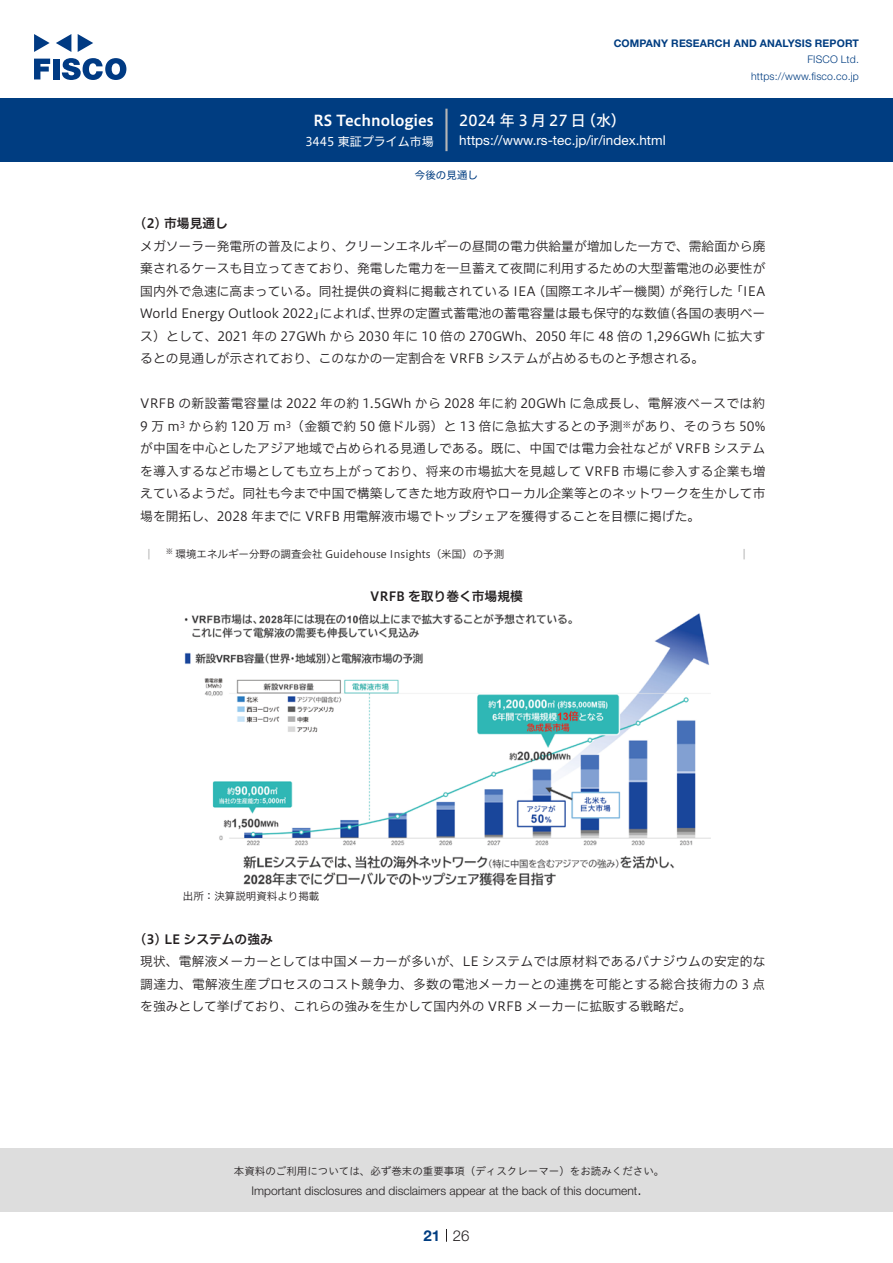
<style>
.page{position:relative;width:893px;height:1263px;background:#fff}
.page>*{position:absolute;margin:0;border:0;box-sizing:border-box;transform-origin:0 0}
.t1{font:15px "Hiragino UD Sans F Std N W6";color:#fff}
.t2{font:15px "Hiragino UD Sans F Std N W5";letter-spacing:.005em;color:#fff}
.t3{font:300 15px "Helvetica Neue LT Std";color:#231f20}
.t4{font:700 15px "Helvetica Neue LT Std";color:#003d81}
.t5{font:13.5px "Helvetica Neue LT Std";color:#fff}
.t6{font:12.75px/22.5px "Hiragino UD Sans F Std N W3";color:#231f20}
.t7{font:12.75px/22.5px "Hiragino UD Sans F Std N W3";letter-spacing:.025em;color:#231f20;text-align:right}
.t8{font:12.75px "Hiragino UD Sans F Std N W6";color:#231f20}
.t9{font:300 12px "Helvetica Neue LT Std";color:#231f20}
.t10{font:12px "Hiragino UD Sans F Std N W4";color:#fff}
.t11{font:10.5px "Hiragino UD Sans F Std N W3";color:#231f20}
.t12{font:10.5px "Hiragino UD Sans Std W3";color:#231f20}
.t13{font:700 10.5px "Helvetica Neue LT Std";letter-spacing:.015em;color:#003d81}
.t14{font:300 10.5px/16.5px "Helvetica Neue LT Std";letter-spacing:.015em;color:#003d81;text-align:right}
.t15{font:10.5px "Hiragino UD Sans F Std N W4";color:#003d81}
.t16{font:8.85px "Hiragino UD Sans F Std N W3";color:#231f20}
.t17{font:7.35px "Hiragino UD Sans F Std N W3";color:#231f20}
</style>
<div class="page">
<div style="left:0;top:1148px;width:893px;height:64px;background:#ddd"></div>
<svg style="left:34px;top:59px;width:16px;height:20px"></svg>
<div style="left:53px;top:59px;width:6px;height:20px;background:#003a83"></div>
<svg style="left:62px;top:58px;width:64px;height:22px"></svg>
<svg style="left:34px;top:34px;width:16px;height:18px"></svg>
<svg style="left:78px;top:34px;width:15px;height:18px"></svg>
<svg style="left:56px;top:34px;width:15px;height:18px"></svg>
<div style="left:0;top:98px;width:893px;height:64px;background:#003d81"></div>
<hr style="left:445px;top:109px;width:3px;height:42px;background:#b5b5b6">
<svg style="left:446px;top:1229px;width:1px;height:13px"></svg>
<svg style="left:148px;top:549px;width:2px;height:10px"></svg>
<svg style="left:743px;top:549px;width:2px;height:10px"></svg>
<img style="left:184px;top:613px;width:526px;height:273px">
<p class="t1" style="left:313px;top:109px;width:122px">RS Technologies</p>
<p class="t10" style="left:305px;top:132px;width:130px">3445 東証プライム市場</p>
<p class="t13" style="left:614px;top:37px;width:247px">COMPANY RESEARCH AND ANALYSIS REPORT</p>
<p class="t14" style="left:751px;top:51px;width:109px">FISCO Ltd. https://www.fisco.co j p.</p>
<p class="t2" style="left:581px;top:109px;width:46px">（水(</p>
<p class="t2" style="left:459px;top:109px;width:128px">2024 年 3月27 日</p>
<p class="t5" style="left:459px;top:132px;width:208px">https://www.rs-tec j p. /i r/ index.html</p>
<p class="t15" style="left:415px;top:167px;width:64px">今後の見通し</p>
<p class="t8" style="left:140px;top:214px;width:89px">2( ) 市場見通し</p>
<p class="t6" style="left:140px;top:234px;width:627px;text-align:right">メガソーラー発電所の普及により、クリーンエネルギーの昼間の電力供給量が増加した一方で、需給面から廃棄されるケースも目立ってきており、発電した電力を一旦蓄えて夜間に利用するための大型蓄電池の必要性が「IEA</p>
<p class="t6" style="left:533px;top:279px;width:142px">（国際エネルギー機関）</p>
<p class="t6" style="left:670px;top:279px;width:65px">が発行した</p>
<p class="t6" style="left:140px;top:279px;width:397px">国内外で急速に高まっている。同社提供の資料に掲載されている IEA</p>
<p class="t6" style="left:320px;top:301px;width:65px">によれば、</p>
<p class="t6" style="left:663px;top:301px;width:103px">（各国の表明ベー</p>
<p class="t6" style="left:377px;top:301px;width:294px">世界の定置式蓄電池の蓄電容量は最も保守的な数値</p>
<p class="t6" style="left:140px;top:301px;width:627px">World Energy Outlook 2022」<br>ス）として、2021 年の 27GWh から 2030 年に 10 倍の 270GWh、2050 年に 48 倍の 1,296GWh に拡大するとの見通しが示されており、このなかの一定割合を VRFB システムが占めるものと予想される。</p>
<p class="t7" style="left:140px;top:391px;width:627px">VRFB の新設蓄電容量は 2022 年の約 1.5GWh から 2028 年に約 20GWh に急成長し、電解液ベースでは約があり、そのうち 50%</p>
<p class="t7" style="left:189px;top:414px;width:435px">から約 120 万 m （<sup>3</sup> 金額で約 50 億ドル弱）と 13 倍に急拡大するとの予測</p>
<p class="t6" style="left:140px;top:414px;width:627px">9 万 m<br>が中国を中心としたアジア地域で占められる見通しである。既に、中国では電力会社などが VRFB システムを導入するなど市場としても立ち上がっており、将来の市場拡大を見越して VRFB 市場に参入する企業も増えているようだ。同社も今まで中国で構築してきた地方政府やローカル企業等とのネットワークを生かして市場を開拓し、2028 年までに VRFB 用電解液市場でトップシェアを獲得することを目標に掲げた。</p>
<p class="t11" style="left:176px;top:546px;width:330px">環境エネルギー分野の調査会社 Guidehouse Insights（米国）の予測</p>
<p class="t16" style="left:623px;top:418px;width:10px">※</p>
<p class="t16" style="left:180px;top:418px;width:7px">3</p>
<p class="t17" style="left:166px;top:546px;width:9px">※</p>
<p class="t8" style="left:370px;top:587px;width:154px">VRFB を取り巻く市場規模</p>
<p class="t11" style="left:183px;top:888px;width:138px">出所：決算説明資料より掲載</p>
<p class="t8" style="left:140px;top:929px;width:134px">3( ) LE システムの強み</p>
<p class="t6" style="left:140px;top:949px;width:627px;text-align:justify">現状、電解液メーカーとしては中国メーカーが多いが、LE システムでは原材料であるバナジウムの安定的な調達力、電解液生産プロセスのコスト競争力、多数の電池メーカーとの連携を可能とする総合技術力の 3 点を強みとして挙げており、これらの強みを生かして国内外の VRFB メーカーに拡販する戦略だ。</p>
<p class="t12" style="left:234px;top:1163px;width:432px">本資料のご利用については、必ず巻末の重要事項（ディスクレーマー）をお読みください。</p>
<p class="t3" style="left:637px;top:1180px;width:6px">.</p>
<p class="t9" style="left:251px;top:1183px;width:387px">Important disclosures and disclaimers appear at the back of this document</p>
<p class="t4" style="left:423px;top:1226px;width:18px">21</p>
<p class="t3" style="left:453px;top:1226px;width:18px">26</p>
</div>
